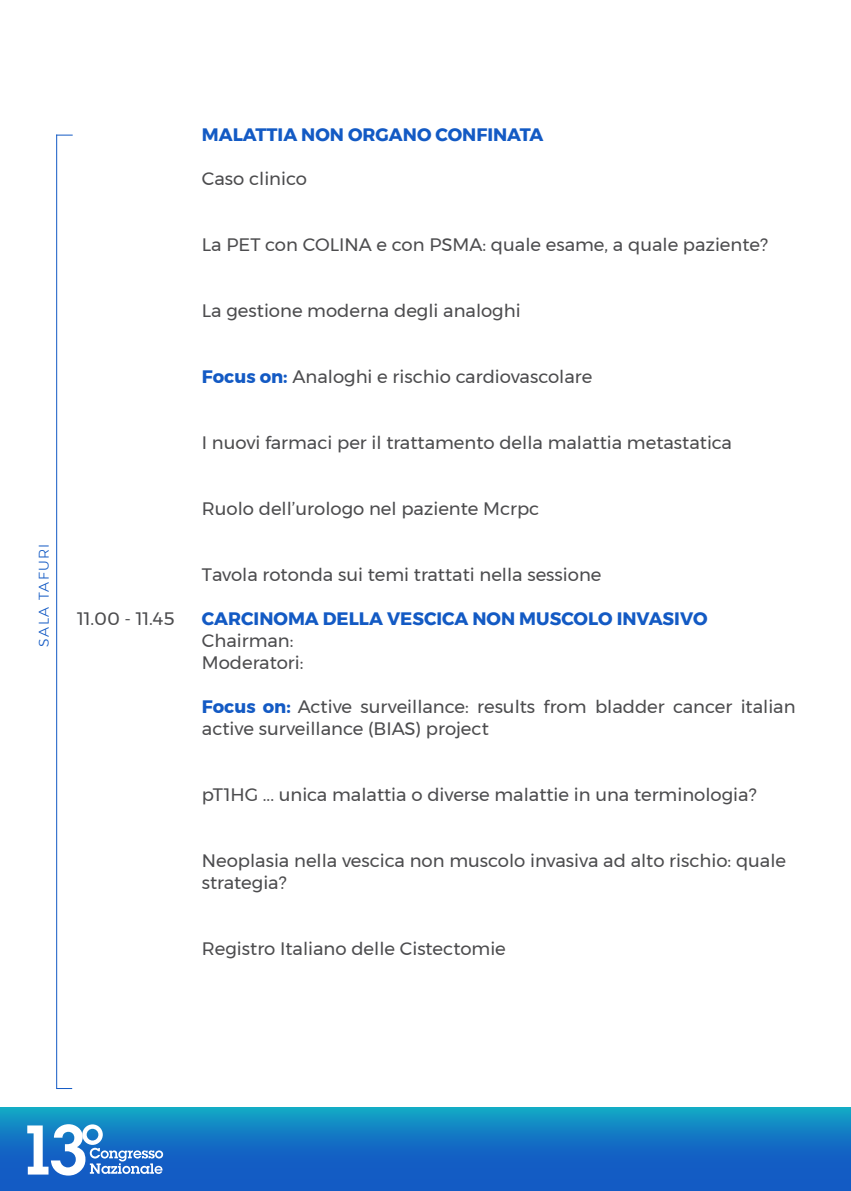
<style>
.page{position:relative;width:851px;height:1191px;background:#fff}
.page>*{position:absolute;margin:0;border:0;box-sizing:border-box;transform-origin:0 0}
.t1{font:18px/22px "Montserrat";color:#4c4c4e}
.t2{font:700 18px "Montserrat";color:#135ac4}
.t3{font:300 14px "Montserrat";letter-spacing:.1em;color:#135ac4}
.s1{font-weight:700;color:#135ac4}
</style>
<div class="page">
<svg style="left:0;top:1107px;width:850px;height:84px;background:#1372c4"></svg>
<hr style="left:56px;top:135px;width:1px;height:953px;background:#135ac4">
<svg style="left:57px;top:135px;width:15px;height:1px"></svg>
<svg style="left:57px;top:1088px;width:15px;height:1px"></svg>
<svg style="left:27px;top:1124px;width:136px;height:51px"></svg>
<p class="t3" style="left:33px;top:646px;width:105px;rotate:-90deg">SALA TAFURI</p>
<p class="t1" style="left:77px;top:607px;width:99px">11.00 - 11.45</p>
<p class="t2" style="left:202px;top:120px;width:343px">MALATTIA NON ORGANO CONFINATA</p>
<p class="t1" style="left:202px;top:167px;width:107px">Caso clinico</p>
<p class="t1" style="left:202px;top:233px;width:567px">La PET con COLINA e con PSMA: quale esame, a quale paziente?</p>
<p class="t1" style="left:202px;top:299px;width:320px">La gestione moderna degli analoghi</p>
<p class="t1" style="left:202px;top:365px;width:392px"><span class="s1">Focus on:</span> Analoghi e rischio cardiovascolare</p>
<p class="t1" style="left:202px;top:431px;width:531px">I nuovi farmaci per il trattamento della malattia metastatica</p>
<p class="t1" style="left:202px;top:497px;width:339px">Ruolo dell’urologo nel paziente Mcrpc</p>
<p class="t1" style="left:202px;top:563px;width:401px">Tavola rotonda sui temi trattati nella sessione</p>
<p class="t2" style="left:202px;top:604px;width:507px">CARCINOMA DELLA VESCICA NON MUSCOLO INVASIVO</p>
<p class="t1" style="left:202px;top:629px;width:103px">Chairman:<br>Moderatori:</p>
<p class="t1" style="left:202px;top:695px;width:595px"><span class="s1">Focus on:</span> Active surveillance: results from bladder cancer italian active surveillance (BIAS) project</p>
<p class="t1" style="left:202px;top:783px;width:556px">pT1HG ... unica malattia o diverse malattie in una terminologia?</p>
<p class="t1" style="left:202px;top:849px;width:585px">Neoplasia nella vescica non muscolo invasiva ad alto rischio: quale strategia?</p>
<p class="t1" style="left:202px;top:937px;width:305px">Registro Italiano delle Cistectomie</p>
</div>
